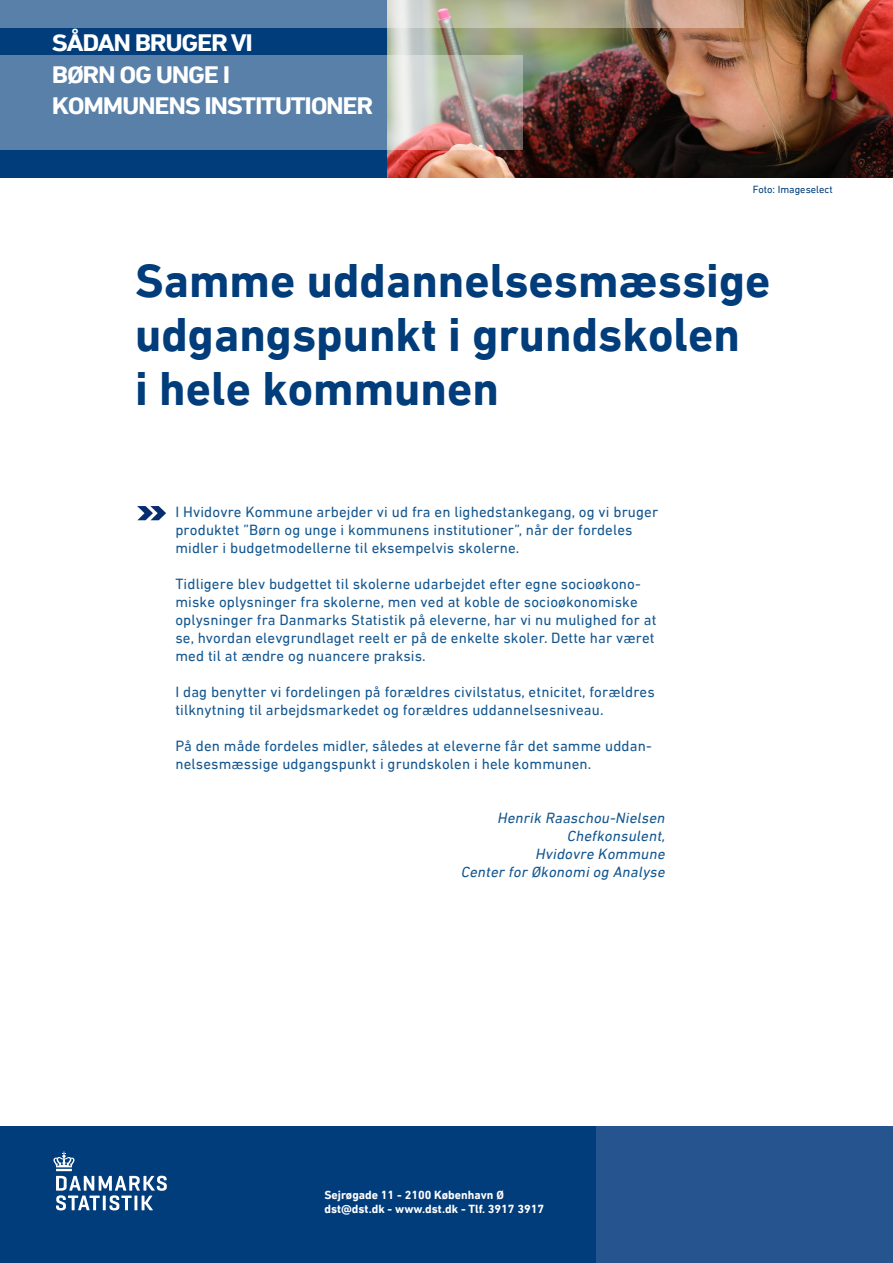
<style>
.page{position:relative;width:893px;height:1263px;background:#fff}
.page>*{position:absolute;margin:0;border:0;box-sizing:border-box;transform-origin:0 0}
.t1{font:700 48px "DIN Next LT Pro";color:#013c7b}
.t2{font:700 24.3px/31.7px "DIN Next LT Pro";letter-spacing:-.05em;color:#fff;scale:1.11 1}
.t3{font:15px/18px "DIN Next LT Pro";letter-spacing:.01em;color:#12558f}
.t4{font:italic 15px "DIN Next LT Pro";color:#12558f}
.t5{font:700 12px "DIN Next LT Pro";color:#fff}
.t6{font:10.5px "DIN Next LT Pro";color:#013c7b}
</style>
<div class="page">
<div style="left:0;top:1127px;width:893px;height:136px;background:#013c7b"></div>
<div style="left:597px;top:1127px;width:296px;height:136px;background:#25548e"></div>
<div style="left:0;top:0;width:388px;height:177px;background:#013c7b"></div>
<svg style="left:53px;top:1151px;width:114px;height:59px"></svg>
<img style="left:388px;top:0;width:505px;height:177px">
<svg style="left:0;top:0;width:744px;height:28px;background:#8997a2"></svg>
<svg style="left:0;top:56px;width:523px;height:94px;background:#738ca9"></svg>
<svg style="left:137px;top:506px;width:29px;height:14px"></svg>
<p class="t2" style="left:52px;top:27px;width:183px">SÅDAN BRUGER VI<br>BØRN OG UNGE I</p>
<p class="t2" style="left:52px;top:90px;width:291px">KOMMUNENS INSTITUTIONER</p>
<p class="t6" style="left:753px;top:183px;width:82px">Foto: Imageselect</p>
<p class="t1" style="left:135px;top:253px;width:637px">Samme uddannelsesmæssige</p>
<p class="t1" style="left:135px;top:307px;width:606px">udgangspunkt i grundskolen</p>
<p class="t1" style="left:135px;top:361px;width:365px">i hele kommunen</p>
<p class="t3" style="left:175px;top:503px;width:484px">I Hvidovre Kommune arbejder vi ud fra en lighedstankegang, og vi bruger produktet ”Børn og unge i kommunens institutioner”, når der fordeles midler i budgetmodellerne til eksempelvis skolerne.</p>
<p class="t3" style="left:175px;top:575px;width:483px">Tidligere blev budgettet til skolerne udarbejdet efter egne socioøkono&shy;miske oplysninger fra skolerne, men ved at koble de socioøkonomiske oplysninger fra Danmarks Statistik på eleverne, har vi nu mulighed for at se, hvordan elevgrundlaget reelt er på de enkelte skoler. Dette har været med til at ændre og nuancere praksis.</p>
<p class="t3" style="left:175px;top:683px;width:481px">I dag benytter vi fordelingen på forældres civilstatus, etnicitet, forældres tilknytning til arbejdsmarkedet og forældres uddannelsesniveau.</p>
<p class="t3" style="left:175px;top:737px;width:478px">På den måde fordeles midler, således at eleverne får det samme uddan&shy;nelsesmæssige udgangspunkt i grundskolen i hele kommunen.</p>
<p class="t4" style="left:497px;top:809px;width:172px">Henrik Raaschou-Nielsen</p>
<p class="t4" style="left:567px;top:827px;width:103px">Chefkonsulent,</p>
<p class="t4" style="left:535px;top:845px;width:134px">Hvidovre Kommune</p>
<p class="t4" style="left:461px;top:863px;width:209px">Center for Økonomi og Analyse</p>
<p class="t5" style="left:324px;top:1187px;width:181px">Sejrøgade 11 - 2100 København Ø</p>
<p class="t5" style="left:324px;top:1202px;width:221px">dst@dst.dk - www.dst.dk - Tlf. 3917 3917</p>
</div>
